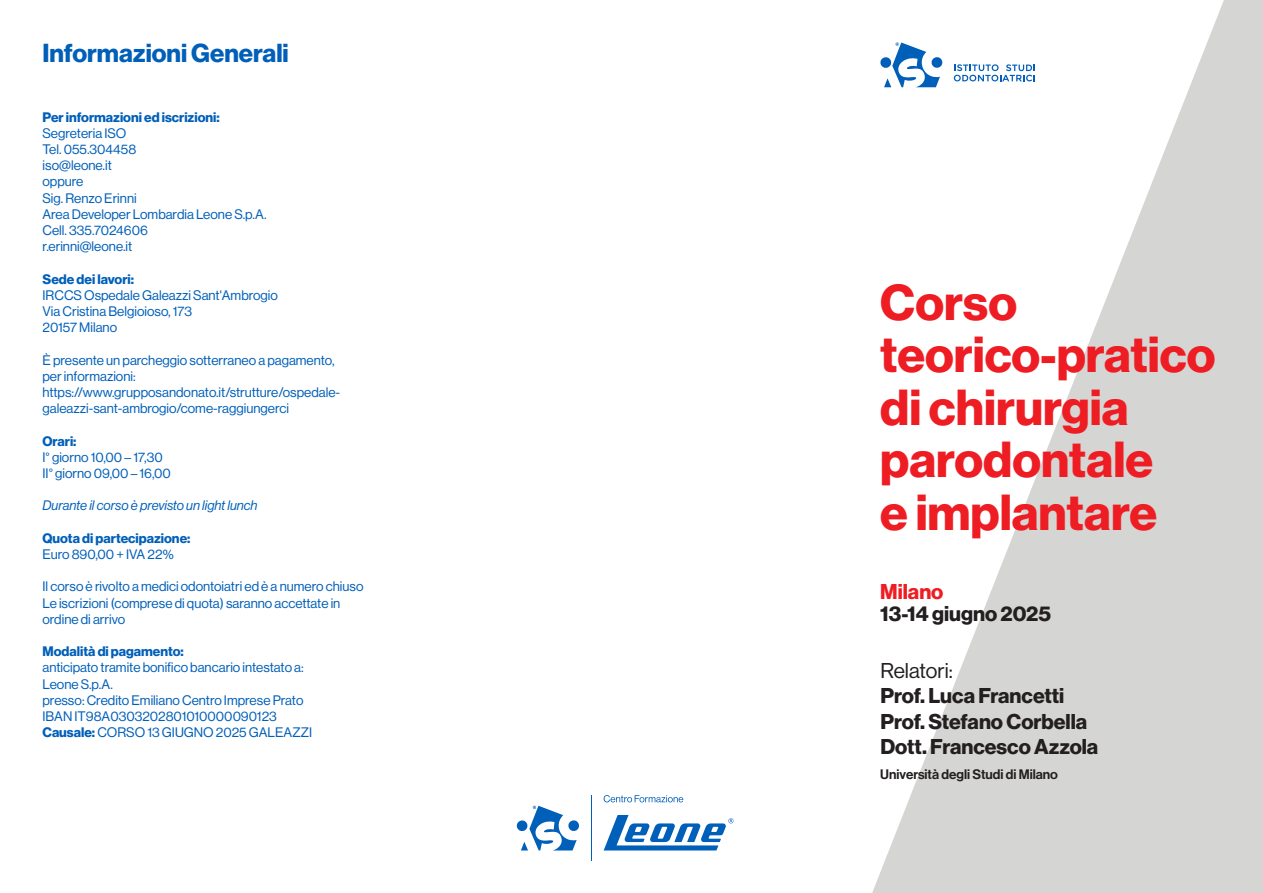
<style>
.page{position:relative;width:1263px;height:893px;background:#fff}
.page>*{position:absolute;margin:0;border:0;box-sizing:border-box;transform-origin:0 0}
.t1{font:49.5px/52.5px "N Haas Grotesk DS Pro 75 Bd";color:#ee1d23}
.t2{font:25.5px "N Haas Grotesk DS Pro 75 Bd";color:#005fb9}
.t3{font:21px/25.2px "N Haas Grotesk DS Pro 75 Bd";color:#231f20}
.t4{font:21px "N Haas Grotesk DS Pro 55 Rg";color:#231f20}
.t5{font:21px "N Haas Grotesk DS Pro 75 Bd";color:#ee1d23}
.t6{font:13.5px/16.2px "N Haas Grotesk DS Pro 55 Rg";color:#005fb9}
.t7{font:13.5px "N Haas Grotesk DS Pro 75 Bd";color:#005fb9}
.t8{font:13.5px "N Haas Grotesk DS Pro 56 It";color:#005fb9}
.t9{font:13.5px "N Haas Grotesk DS Pro 65 Md";color:#231f20}
.s1{font-family:"N Haas Grotesk DS Pro 75 Bd"}
</style>
<div class="page">
<svg style="left:872px;top:0;width:391px;height:893px;fill:#d5d5d3"></svg>
<svg style="left:517px;top:806px;width:62px;height:44px"></svg>
<svg style="left:604px;top:795px;width:79px;height:7px"></svg>
<hr style="left:591px;top:795px;width:1px;height:66px;background:#005fb9">
<svg style="left:604px;top:815px;width:129px;height:35px"></svg>
<svg style="left:954px;top:64px;width:81px;height:17px"></svg>
<svg style="left:880px;top:43px;width:62px;height:44px"></svg>
<h2 class="t2" style="left:43px;top:38px;width:248px">Informazioni Generali</h2>
<p class="t7" style="left:43px;top:109px;width:179px">Per informazioni ed iscrizioni:</p>
<p class="t6" style="left:43px;top:125px;width:226px">Segreteria ISO<br>Tel. 055.304458<br>iso@leone.it<br>oppure<br>Sig. Renzo Erinni<br>Area Developer Lombardia Leone S.p.A.<br>Cell. 335.7024606<br>r.erinni@leone.it</p>
<p class="t7" style="left:43px;top:271px;width:93px">Sede dei lavori:</p>
<p class="t6" style="left:43px;top:287px;width:237px">IRCCS Ospedale Galeazzi Sant'Ambrogio<br>Via Cristina Belgioioso, 173<br>20157 Milano</p>
<p class="t6" style="left:43px;top:352px;width:299px">È presente un parcheggio sotterraneo a pagamento, per informazioni: https://www.grupposandonato.it/strutture/ospedale&shy;galeazzi-sant-ambrogio/come-raggiungerci</p>
<p class="t7" style="left:43px;top:433px;width:36px">Orari:</p>
<p class="t6" style="left:43px;top:449px;width:130px">I° giorno 10,00 – 17,30<br>II° giorno 09,00 – 16,00</p>
<p class="t8" style="left:43px;top:498px;width:217px">Durante il corso è previsto un light lunch</p>
<p class="t7" style="left:43px;top:530px;width:149px">Quota di partecipazione:</p>
<p class="t6" style="left:43px;top:546px;width:133px">Euro 890,00 + IVA 22%</p>
<p class="t6" style="left:43px;top:579px;width:322px">Il corso è rivolto a medici odontoiatri ed è a numero chiuso<br>Le iscrizioni (comprese di quota) saranno accettate in ordine di arrivo</p>
<p class="t7" style="left:43px;top:644px;width:143px">Modalità di pagamento:</p>
<p class="t6" style="left:43px;top:660px;width:271px">anticipato tramite bonifico bancario intestato a:<br>Leone S.p.A.<br>presso: Credito Emiliano Centro Imprese Prato IBAN IT98A0303202801010000090123<br><span class="s1">Causale:</span> CORSO 13 GIUGNO 2025 GALEAZZI</p>
<h1 class="t1" style="left:880px;top:277px;width:337px">Corso teorico-pratico di chirurgia parodontale<br>e implantare</h1>
<h3 class="t5" style="left:880px;top:579px;width:65px">Milano</h3>
<h3 class="t3" style="left:880px;top:602px;width:172px">13-14 giugno 2025</h3>
<h3 class="t4" style="left:880px;top:659px;width:74px">Relatori:</h3>
<h3 class="t3" style="left:880px;top:684px;width:219px">Prof. Luca Francetti<br>Prof. Stefano Corbella<br>Dott. Francesco Azzola</h3>
<p class="t9" style="left:880px;top:767px;width:179px">Università degli Studi di Milano</p>
</div>
